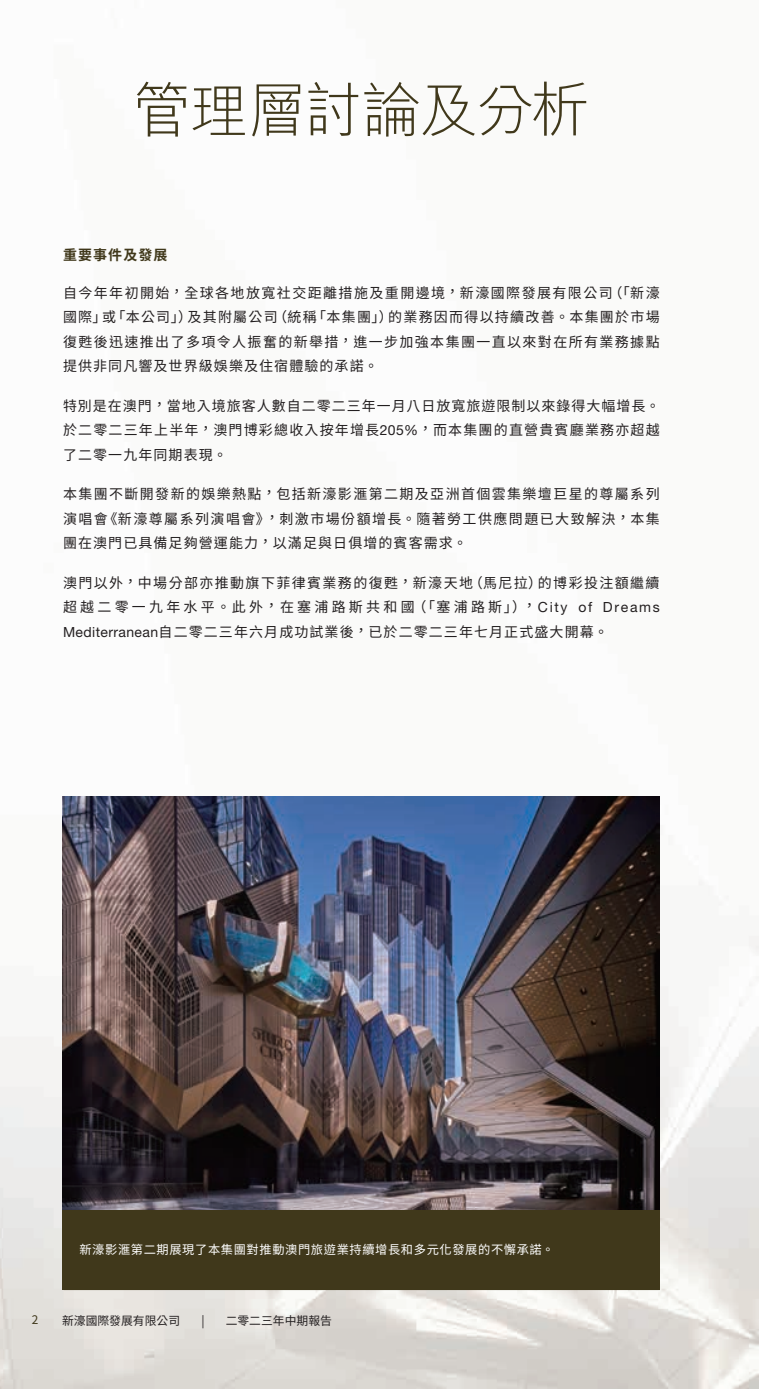
<style>
.page{position:relative;width:759px;height:1389px;background:#fff}
.page>*{position:absolute;margin:0;border:0;box-sizing:border-box;transform-origin:0 0}
.t1{font:300 59.5px "M Hei HK";letter-spacing:-.045em;color:#40381b}
.t2{font:14px/24.5px "Noto Sans Hant";letter-spacing:.085em;color:#231f20;text-align:justify}
.t3{font:700 14px "Noto Sans Hant";letter-spacing:.08em;color:#40381b}
.t4{font:12.25px "Noto Sans Hant";letter-spacing:.05em;color:#fff}
.t5{font:11.9px "Noto Sans Hant";color:#231f20}
.t6{font:11.9px "Noto Sans Hant";color:#40381b}
.s1{font-family:"Helvetica Neue LT Pro"}
</style>
<div class="page">
<img style="left:0;top:796px;width:759px;height:593px">
<img style="left:62px;top:797px;width:598px;height:413px">
<div style="left:62px;top:1210px;width:598px;height:80px;background:#40381b"></div>
<h1 class="t1" style="left:133px;top:68px;width:459px">管理層討論及分析</h1>
<p class="t3" style="left:63px;top:247px;width:106px">重要事件及發展</p>
<p class="t2" style="left:63px;top:281px;width:598px">自今年年初開始，全球各地放寬社交距離措施及重開邊境，新濠國際發展有限公司（「新濠國際」或「本公司」）及其附屬公司（統稱「本集團」）的業務因而得以持續改善。本集團於市場復甦後迅速推出了多項令人振奮的新舉措，進一步加強本集團一直以來對在所有業務據點提供非同凡響及世界級娛樂及住宿體驗的承諾。</p>
<p class="t2" style="left:63px;top:394px;width:598px">特別是在澳門，當地入境旅客人數自二零二三年一月八日放寬旅遊限制以來錄得大幅增長。於二零二三年上半年，澳門博彩總收入按年增長<span class="s1">205%</span>，而本集團的直營貴賓廳業務亦超越了二零一九年同期表現。</p>
<p class="t2" style="left:63px;top:482px;width:598px">本集團不斷開發新的娛樂熱點，包括新濠影滙第二期及亞洲首個雲集樂壇巨星的尊屬系列演唱會《新濠尊屬系列演唱會》，刺激市場份額增長。隨著勞工供應問題已大致解決，本集團在澳門已具備足夠營運能力，以滿足與日俱增的賓客需求。</p>
<p class="t2" style="left:63px;top:571px;width:598px">澳門以外，中場分部亦推動旗下菲律賓業務的復甦，新濠天地（馬尼拉）的博彩投注額繼續超越二零一九年水平。此外，在塞浦路斯共和國（「塞浦路斯」），<span class="s1">City of Dreams Mediterranean</span>自二零二三年六月成功試業後，已於二零二三年七月正式盛大開幕。</p>
<p class="t4" style="left:79px;top:1243px;width:476px">新濠影滙第二期展現了本集團對推動澳門旅遊業持續增長和多元化發展的不懈承諾。</p>
<p class="t6" style="left:32px;top:1313px;width:8px">2</p>
<p class="t5" style="left:62px;top:1314px;width:120px">新濠國際發展有限公司</p>
<p class="t5" style="left:201px;top:1314px;width:5px">|</p>
<p class="t5" style="left:226px;top:1314px;width:108px">二零二三年中期報告</p>
</div>
